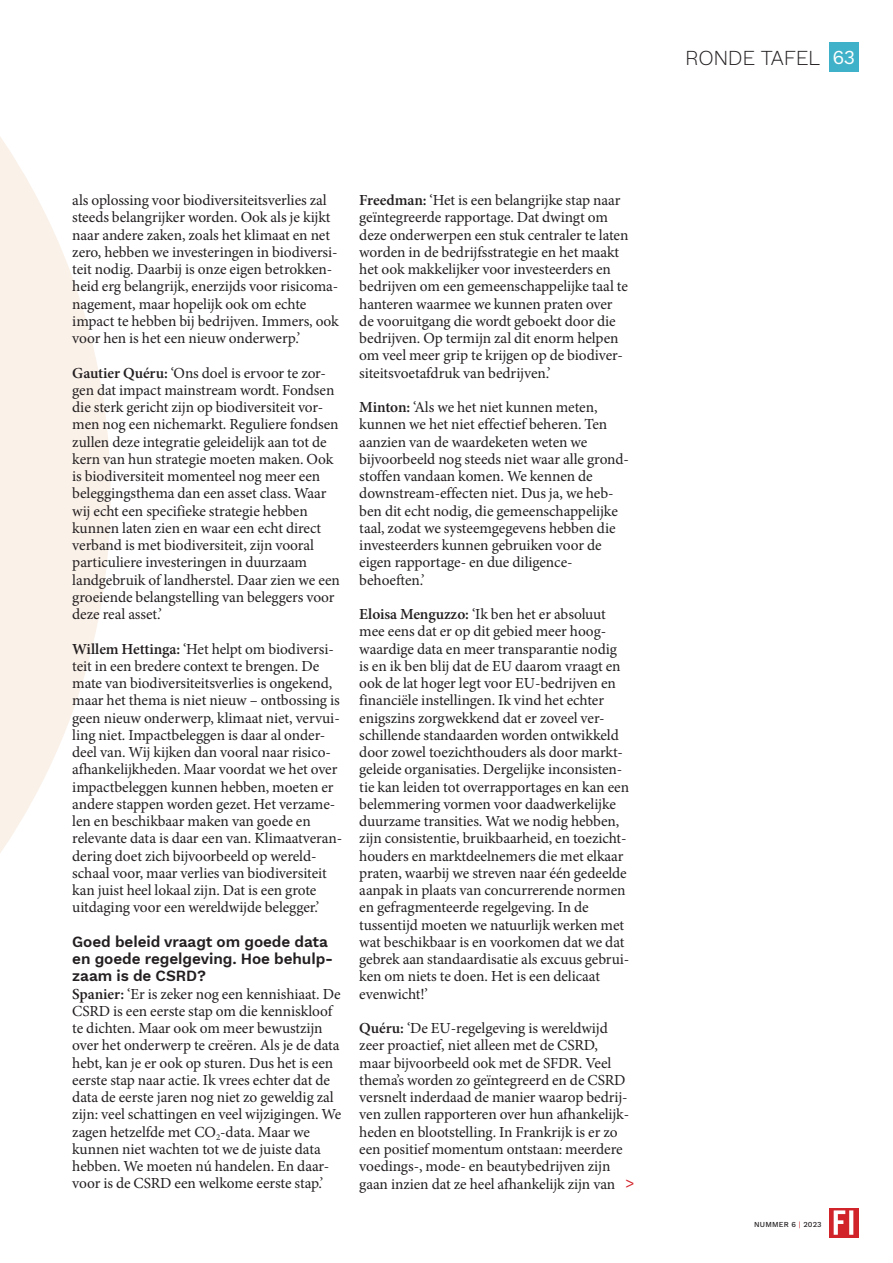
<style>
.page{position:relative;width:893px;height:1263px;background:#fff}
.page>*{position:absolute;margin:0;border:0;box-sizing:border-box;transform-origin:0 0}
.t1{font:300 21px "Work Sans";letter-spacing:-.015em;color:#231f20}
.t2{font:15.3px/17.2px "Minion Pro";letter-spacing:-.005em;color:#231f20}
.t3{font:600 15.3px/17.2px "Work Sans";letter-spacing:-.005em;color:#231f20}
.t4{font:500 7.5px "Work Sans";letter-spacing:.02em;color:#231f20}
.s1{font-weight:600}
.s2{font-family:"Work Sans";font-size:15px;color:#d1232a}
.s3{font-weight:400;font-size:19.5px;color:#fff}
.s4{font-weight:400;color:#d1232a}
</style>
<div class="page">
<svg style="left:0;top:137px;width:111px;height:716px;fill:#faf1e9"></svg>
<svg style="left:829px;top:1208px;width:30px;height:29px"></svg>
<svg style="left:834px;top:1210px;width:19px;height:25px"></svg>
<div style="left:829px;top:43px;width:30px;height:29px;background:#3fb1c8"></div>
<p class="t2" style="left:72px;top:192px;width:268px">als oplossing voor biodiversiteitsverlies zal steeds belangrijker worden. Ook als je kijkt naar andere zaken, zoals het klimaat en net zero, hebben we investeringen in biodiversi&shy;teit nodig. Daarbij is onze eigen betrokken&shy;heid erg belangrijk, enerzijds voor risicoma&shy;nagement, maar hopelijk ook om echte impact te hebben bij bedrijven. Immers, ook voor hen is het een nieuw onderwerp.’</p>
<p class="t2" style="left:72px;top:364px;width:269px"><span class="s1">Gautier Quéru:</span> ‘Ons doel is ervoor te zor&shy;gen dat impact mainstream wordt. Fondsen die sterk gericht zijn op biodiversiteit vor&shy;men nog een nichemarkt. Reguliere fondsen zullen deze integratie geleidelijk aan tot de kern van hun strategie moeten maken. Ook is biodiversiteit momenteel nog meer een beleggingsthema dan een asset class. Waar wij echt een specifieke strategie hebben kunnen laten zien en waar een echt direct verband is met biodiversiteit, zijn vooral particuliere investeringen in duurzaam landgebruik of landherstel. Daar zien we een groeiende belangstelling van beleggers voor deze real asset.’</p>
<p class="t2" style="left:72px;top:640px;width:271px"><span class="s1">Willem Hettinga:</span> ‘Het helpt om biodiversi&shy;teit in een bredere context te brengen. De mate van biodiversiteitsverlies is ongekend, maar het thema is niet nieuw – ontbossing is geen nieuw onderwerp, klimaat niet, vervui&shy;ling niet. Impactbeleggen is daar al onder&shy;deel van. Wij kijken dan vooral naar risico&shy;afhankelijkheden. Maar voordat we het over impactbeleggen kunnen hebben, moeten er andere stappen worden gezet. Het verzame&shy;len en beschikbaar maken van goede en relevante data is daar een van. Klimaatveran&shy;dering doet zich bijvoorbeeld op wereld&shy;schaal voor, maar verlies van biodiversiteit kan juist heel lokaal zijn. Dat is een grote uitdaging voor een wereldwijde belegger.’</p>
<p class="t3" style="left:72px;top:932px;width:262px">Goed beleid vraagt om goede data en goede regelgeving. Hoe behulp&shy;zaam is de CSRD?</p>
<p class="t2" style="left:72px;top:985px;width:271px"><span class="s1">Spanier:</span> ‘Er is zeker nog een kennishiaat. De CSRD is een eerste stap om die kenniskloof te dichten. Maar ook om meer bewustzijn over het onderwerp te creëren. Als je de data hebt, kan je er ook op sturen. Dus het is een eerste stap naar actie. Ik vrees echter dat de data de eerste jaren nog niet zo geweldig zal zijn: veel schattingen en veel wijzigingen. We zagen hetzelfde met CO<sub>2</sub>-data. Maar we kunnen niet wachten tot we de juiste data hebben. We moeten nú handelen. En daar&shy;voor is de CSRD een welkome eerste stap.’</p>
<p class="t2" style="left:359px;top:192px;width:271px"><span class="s1">Freedman:</span> ‘Het is een belangrijke stap naar geïntegreerde rapportage. Dat dwingt om deze onderwerpen een stuk centraler te laten worden in de bedrijfsstrategie en het maakt het ook makkelijker voor investeerders en bedrijven om een gemeenschappelijke taal te hanteren waarmee we kunnen praten over de vooruitgang die wordt geboekt door die bedrijven. Op termijn zal dit enorm helpen om veel meer grip te krijgen op de biodiver&shy;siteitsvoetafdruk van bedrijven.’</p>
<p class="t2" style="left:359px;top:399px;width:271px"><span class="s1">Minton:</span> ‘Als we het niet kunnen meten, kunnen we het niet effectief beheren. Ten aanzien van de waardeketen weten we bijvoorbeeld nog steeds niet waar alle grond&shy;stoffen vandaan komen. We kennen de downstream-effecten niet. Dus ja, we heb&shy;ben dit echt nodig, die gemeenschappelijke taal, zodat we systeemgegevens hebben die investeerders kunnen gebruiken voor de eigen rapportage- en due diligence&shy;behoeften.’</p>
<p class="t2" style="left:359px;top:606px;width:271px"><span class="s1">Eloisa Menguzzo:</span> ‘Ik ben het er absoluut mee eens dat er op dit gebied meer hoog&shy;waardige data en meer transparantie nodig is en ik ben blij dat de EU daarom vraagt en ook de lat hoger legt voor EU-bedrijven en financiële instellingen. Ik vind het echter enigszins zorgwekkend dat er zoveel ver&shy;schillende standaarden worden ontwikkeld door zowel toezichthouders als door markt&shy;geleide organisaties. Dergelijke inconsisten&shy;tie kan leiden tot overrapportages en kan een belemmering vormen voor daadwerkelijke duurzame transities. Wat we nodig hebben, zijn consistentie, bruikbaarheid, en toezicht&shy;houders en marktdeelnemers die met elkaar praten, waarbij we streven naar één gedeelde aanpak in plaats van concurrerende normen en gefragmenteerde regelgeving. In de tussentijd moeten we natuurlijk werken met wat beschikbaar is en voorkomen dat we dat gebrek aan standaardisatie als excuus gebrui&shy;ken om niets te doen. Het is een delicaat evenwicht!’</p>
<p class="t2" style="left:359px;top:1020px;width:277px"><span class="s1">Quéru:</span> ‘De EU-regelgeving is wereldwijd zeer proactief, niet alleen met de CSRD,<br>maar bijvoorbeeld ook met de SFDR. Veel thema’s worden zo geïntegreerd en de CSRD versnelt inderdaad de manier waarop bedrij&shy;ven zullen rapporteren over hun afhankelijk&shy;heden en blootstelling. In Frankrijk is er zo een positief momentum ontstaan: meerdere voedings-, mode- en beautybedrijven zijn gaan inzien dat ze heel afhankelijk zijn van <span class="s2">&gt;</span></p>
<h1 class="t1" style="left:685px;top:42px;width:172px">RONDE TAFEL <span class="s3">63</span></h1>
<p class="t4" style="left:754px;top:1219px;width:69px">NUMMER 6 <span class="s4">|</span> 2023</p>
</div>
